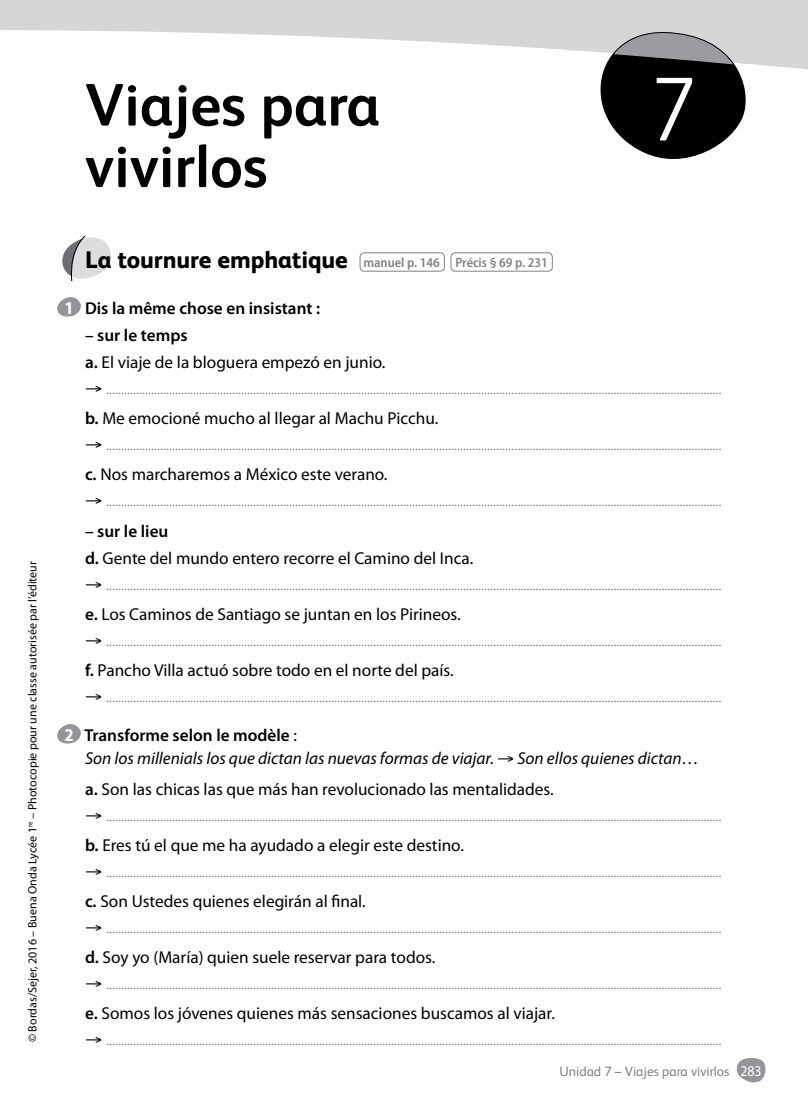
<style>
.page{position:relative;width:808px;height:1106px;background:#fff}
.page>*{position:absolute;margin:0;border:0;box-sizing:border-box;transform-origin:0 0}
.t1{font:300 91.2px "FS Albert";color:#fff}
.t2{font:700 60px/61.5px "FS Albert";color:#000}
.t3{font:700 semi-condensed 18px "Myriad Pro";color:#fff}
.t4{font:300 17.25px/30.2px "Myriad Pro";color:#6d6e71}
.t5{font:17.25px/26.7px "Myriad Pro";color:#000}
.t6{font:italic 17.25px/22.5px "Myriad Pro";color:#000}
.t7{font:600 17.25px "Myriad Pro";color:#000}
.t8{font:600 semi-condensed 13.5px "Myriad Pro";color:#808285}
.t9{font:13.5px "FS Albert";color:#808285}
.t10{font:12px "Myriad Pro";color:#000}
.s1{font-family:"FS Albert";font-weight:800;font-stretch:normal;font-size:24px;color:#000}
.s2{font-weight:600}
.s3{color:#000}
.s4{font-weight:600;color:#000}
.s5{font-weight:400;color:#000}
.s6{font-weight:600;font-style:normal}
.s7{font-style:normal}
.s8{font-family:"Myriad Pro";font-stretch:semi-condensed;font-size:15px;color:#fff}
</style>
<div class="page">
<svg style="left:736px;top:1058px;width:30px;height:25px"></svg>
<svg style="left:62px;top:235px;width:49px;height:47px"></svg>
<div style="left:360px;top:252px;width:85px;height:19px;border:1px solid #808285;border-radius:4px"></div>
<div style="left:451px;top:252px;width:102px;height:19px;border:1px solid #808285;border-radius:4px"></div>
<svg style="left:57px;top:297px;width:24px;height:20px"></svg>
<svg style="left:57px;top:724px;width:24px;height:19px"></svg>
<svg style="left:0;top:0;width:808px;height:70px;fill:#d4d6d7"></svg>
<svg style="left:577px;top:30px;width:175px;height:129px"></svg>
<p class="t10" style="left:26px;top:1042px;width:482px;rotate:-90deg">© Bordas/Sejer, 2016 – Buena Onda Lycée 1<sup>re</sup> – Photocopie pour une classe autorisée par l’éditeur</p>
<h2 class="t2" style="left:85px;top:74px;width:296px">Viajes para vivirlos</h2>
<h1 class="t1" style="left:648px;top:57px;width:51px">7</h1>
<p class="t3" style="left:64px;top:297px;width:11px">1</p>
<p class="t3" style="left:64px;top:724px;width:11px">2</p>
<p class="t8" style="left:85px;top:255px;width:464px"><span class="s1">La tournure emphatique</span> manuel p. 146 Précis § 69 p. 231</p>
<p class="t7" style="left:85px;top:299px;width:237px">Dis la même chose en insistant :</p>
<p class="t5" style="left:85px;top:322px;width:302px"><span class="s2">– sur le temps<br>a.</span> El viaje de la bloguera empezó en junio.</p>
<p class="t4" style="left:85px;top:373px;width:638px"><span class="s3">→</span> ............................................................................................................................................................................................................. <span class="s4">b.</span> <span class="s5">Me emocioné mucho al llegar al Machu Picchu.</span></p>
<p class="t4" style="left:85px;top:429px;width:638px"><span class="s3">→</span> ............................................................................................................................................................................................................. <span class="s4">c.</span> <span class="s5">Nos marcharemos a México este verano.</span></p>
<p class="t4" style="left:85px;top:485px;width:638px"><span class="s3">→</span> .............................................................................................................................................................................................................</p>
<p class="t5" style="left:85px;top:518px;width:390px"><span class="s2">– sur le lieu<br>d.</span> Gente del mundo entero recorre el Camino del Inca.</p>
<p class="t4" style="left:85px;top:569px;width:638px"><span class="s3">→</span> ............................................................................................................................................................................................................. <span class="s4">e.</span> <span class="s5">Los Caminos de Santiago se juntan en los Pirineos.</span></p>
<p class="t4" style="left:85px;top:625px;width:638px"><span class="s3">→</span> ............................................................................................................................................................................................................. <span class="s4">f.</span> <span class="s5">Pancho Villa actuó sobre todo en el norte del país.</span></p>
<p class="t4" style="left:85px;top:681px;width:638px"><span class="s3">→</span> .............................................................................................................................................................................................................</p>
<p class="t6" style="left:84px;top:724px;width:616px"><span class="s6">Transforme selon le modèle</span> <span class="s7">:<br></span>Son los millenials los que dictan las nuevas formas de viajar. → Son ellos quienes dictan…</p>
<p class="t5" style="left:85px;top:776px;width:470px"><span class="s2">a.</span> Son las chicas las que más han revolucionado las mentalidades.</p>
<p class="t4" style="left:85px;top:800px;width:638px"><span class="s3">→</span> ............................................................................................................................................................................................................. <span class="s4">b.</span> <span class="s5">Eres tú el que me ha ayudado a elegir este destino.</span></p>
<p class="t4" style="left:85px;top:856px;width:638px"><span class="s3">→</span> ............................................................................................................................................................................................................. <span class="s4">c.</span> <span class="s5">Son Ustedes quienes elegirán al final.</span></p>
<p class="t4" style="left:85px;top:912px;width:638px"><span class="s3">→</span> ............................................................................................................................................................................................................. <span class="s4">d.</span> <span class="s5">Soy yo (María) quien suele reservar para todos.</span></p>
<p class="t4" style="left:85px;top:968px;width:638px"><span class="s3">→</span> ............................................................................................................................................................................................................. <span class="s4">e.</span> <span class="s5">Somos los jóvenes quienes más sensaciones buscamos al viajar.</span></p>
<p class="t4" style="left:85px;top:1024px;width:638px"><span class="s3">→</span> .............................................................................................................................................................................................................</p>
<p class="t9" style="left:559px;top:1064px;width:204px">Unidad 7 – Viajes para vivirlos <span class="s8">283</span></p>
</div>
